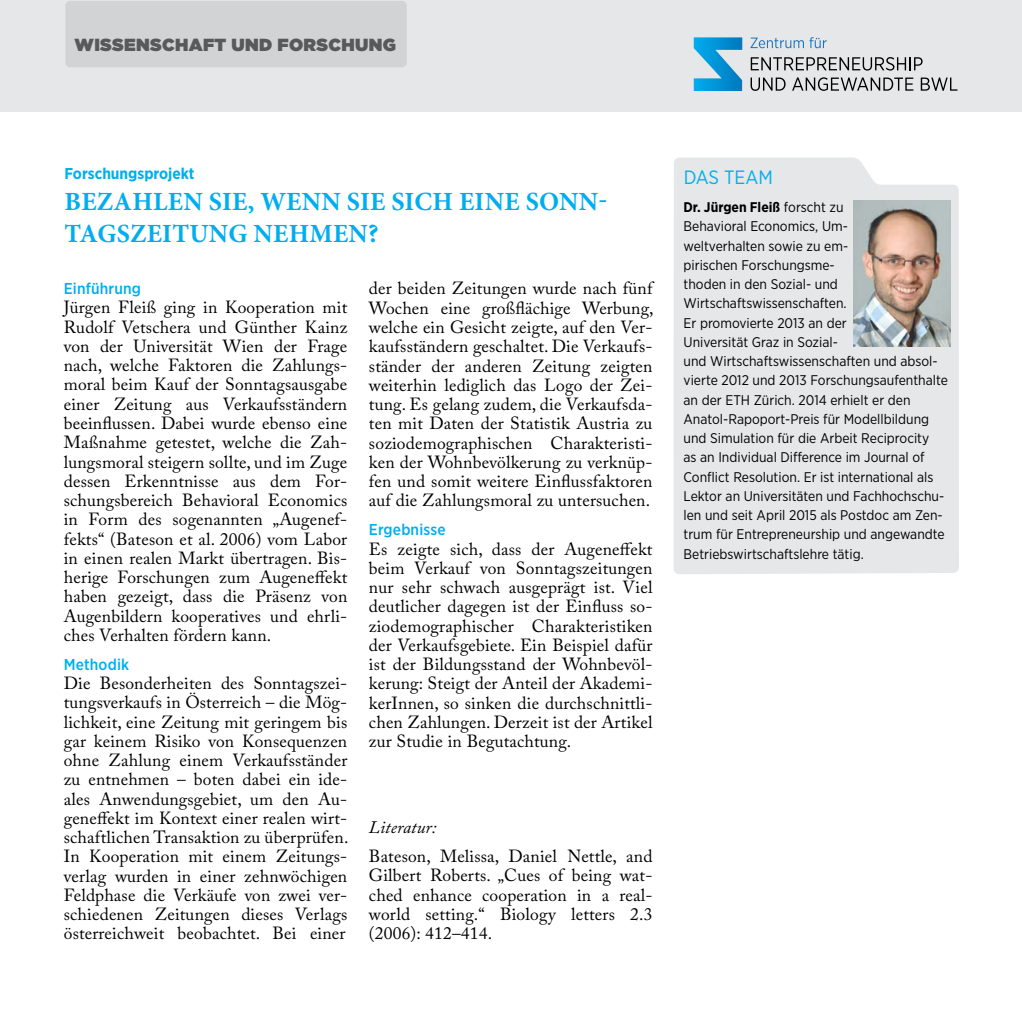
<style>
.page{position:relative;width:1022px;height:1022px;background:#fff}
.page>*{position:absolute;margin:0;border:0;box-sizing:border-box;transform-origin:0 0}
.t1{font:700 26.25px "Minion Pro";letter-spacing:.01em;color:#00aeef}
.t2{font:19.25px "Gotham Narrow";color:#00aeef}
.t3{font:17.5px/19.2px "Adobe Caslon Pro";letter-spacing:.01em;color:#000;text-align:justify}
.t4{font:900 17.5px "Gotham";letter-spacing:.02em;color:#58595b}
.t5{font:italic 17.5px "Adobe Caslon Pro";letter-spacing:.01em;color:#000}
.t6{font:500 15.75px "Gotham Narrow";letter-spacing:.01em;color:#00aeef}
.t7{font:700 15.75px "Gotham Narrow";color:#00aeef}
.t8{font:14px/19.2px "Gotham Narrow";color:#000}
.s1{font-weight:700}
</style>
<div class="page">
<div style="left:0;top:0;width:1022px;height:112px;background:#e6e7e8"></div>
<div style="left:65px;top:1px;width:342px;height:66px;background:#d1d3d4;border-radius:5px"></div>
<svg style="left:673px;top:37px;width:286px;height:537px"></svg>
<svg style="left:751px;top:57px;width:172px;height:14px"></svg>
<svg style="left:751px;top:78px;width:34px;height:13px"></svg>
<svg style="left:792px;top:77px;width:121px;height:14px"></svg>
<svg style="left:921px;top:78px;width:36px;height:13px"></svg>
<svg style="left:750px;top:37px;width:77px;height:11px"></svg>
<svg style="left:694px;top:37px;width:48px;height:54px"></svg>
<img style="left:853px;top:201px;width:97px;height:145px">
<p class="t4" style="left:75px;top:32px;width:40px">WISSENS</p>
<p class="t4" style="left:162px;top:32px;width:235px">CHAFT UND FORSCHUNG</p>
<p class="t7" style="left:64px;top:163px;width:132px">Forschungsprojekt</p>
<p class="t2" style="left:684px;top:165px;width:91px">DAS TEAM</p>
<h1 class="t1" style="left:65px;top:183px;width:217px">BEZAHLEN SIE, WENN</h1>
<h1 class="t1" style="left:347px;top:183px;width:129px">SIE SICHEINE</h1>
<h1 class="t1" style="left:526px;top:183px;width:83px">SONN-</h1>
<h1 class="t1" style="left:65px;top:215px;width:17px">TAGS</h1>
<h1 class="t1" style="left:130px;top:215px;width:35px">ZEITUNG</h1>
<h1 class="t1" style="left:253px;top:215px;width:20px">NEHMEN</h1>
<h1 class="t1" style="left:368px;top:215px;width:12px">?</h1>
<p class="t8" style="left:683px;top:197px;width:266px"><span class="s1">Dr. Jürgen Fleiß</span> forscht zu<br>Behavioral Economics, Um-<br>weltverhalten sowie zu em-<br>pirischen Forschungsme-<br>thoden in den Sozial- und Wirtschaftswissenschaften.<br>Er promovierte 2013 an der<br>Universität Graz in Sozial-<br>und Wirtschaftswissenschaften und absol&shy;vierte 2012 und 2013 Forschungsaufenthalte an der ETH Zürich. 2014 erhielt er den Anatol-Rapoport-Preis für Modellbildung und Simulation für die Arbeit Reciprocity<br>as an Individual Difference im Journal of Conflict Resolution. Er ist international als Lektor an Universitäten und Fachhochschu&shy;len und seit April 2015 als Postdoc am Zen&shy;trum für Entrepreneurship und angewandte Betriebswirtschaftslehre tätig.</p>
<p class="t3" style="left:369px;top:279px;width:286px">der beiden Zeitungen wurde nach fünf Wochen eine großflächige Werbung, welche ein Gesicht zeigte, auf den Ver&shy;kaufsständern geschaltet. Die Verkaufs&shy;ständer der anderen Zeitung zeigten weiterhin lediglich das Logo der Zei&shy;tung. Es gelang zudem, die Verkaufsda&shy;ten mit Daten der Statistik Austria zu soziodemographischen Charakteristi&shy;ken der Wohnbevölkerung zu verknüp&shy;fen und somit weitere Einflussfaktoren auf die Zahlungsmoral zu untersuchen.</p>
<p class="t6" style="left:369px;top:520px;width:78px">Ergebnisse</p>
<p class="t3" style="left:369px;top:539px;width:285px">Es zeigte sich, dass der Augeneffekt beim Verkauf von Sonntagszeitungen nur sehr schwach ausgeprägt ist. Viel deutlicher dagegen ist der Einfluss so&shy;ziodemographischer Charakteristiken der Verkaufsgebiete. Ein Beispiel dafür ist der Bildungsstand der Wohnbevöl&shy;kerung: Steigt der Anteil der Akademi&shy;kerInnen, so sinken die durchschnittli&shy;chen Zahlungen. Derzeit ist der Artikel zur Studie in Begutachtung.</p>
<p class="t6" style="left:64px;top:279px;width:79px">Einführung</p>
<p class="t3" style="left:64px;top:298px;width:285px">Jürgen Fleiß ging in Kooperation mit Rudolf Vetschera und Günther Kainz von der Universität Wien der Frage nach, welche Faktoren die Zahlungs&shy;moral beim Kauf der Sonntagsausgabe einer Zeitung aus Verkaufsständern beeinflussen. Dabei wurde ebenso eine Maßnahme getestet, welche die Zah&shy;lungsmoral steigern sollte, und im Zuge dessen Erkenntnisse aus dem For&shy;schungsbereich Behavioral Economics in Form des sogenannten „Augenef&shy;fekts“ (Bateson et al. 2006) vom Labor in einen realen Markt übertragen. Bis&shy;herige Forschungen zum Augeneffekt haben gezeigt, dass die Präsenz von Augenbildern kooperatives und ehrli&shy;ches Verhalten fördern kann.</p>
<p class="t6" style="left:64px;top:654px;width:67px">Methodik</p>
<p class="t3" style="left:64px;top:673px;width:286px">Die Besonderheiten des Sonntagszei&shy;tungsverkaufs in Österreich – die Mög&shy;lichkeit, eine Zeitung mit geringem bis gar keinem Risiko von Konsequenzen ohne Zahlung einem Verkaufsständer zu entnehmen – boten dabei ein ide&shy;ales Anwendungsgebiet, um den Au&shy;geneffekt im Kontext einer realen wirt&shy;schaftlichen Transaktion zu überprüfen.<br>In Kooperation mit einem Zeitungs&shy;verlag wurden in einer zehnwöchigen Feldphase die Verkäufe von zwei ver&shy;schiedenen Zeitungen dieses Verlags österreichweit beobachtet. Bei einer</p>
<p class="t5" style="left:369px;top:817px;width:69px">Literatur:</p>
<p class="t3" style="left:369px;top:846px;width:285px">Bateson, Melissa, Daniel Nettle, and Gilbert Roberts. „Cues of being wat&shy;ched enhance cooperation in a real&shy;world setting.“ Biology letters 2.3 (2006): 412–414.</p>
</div>
